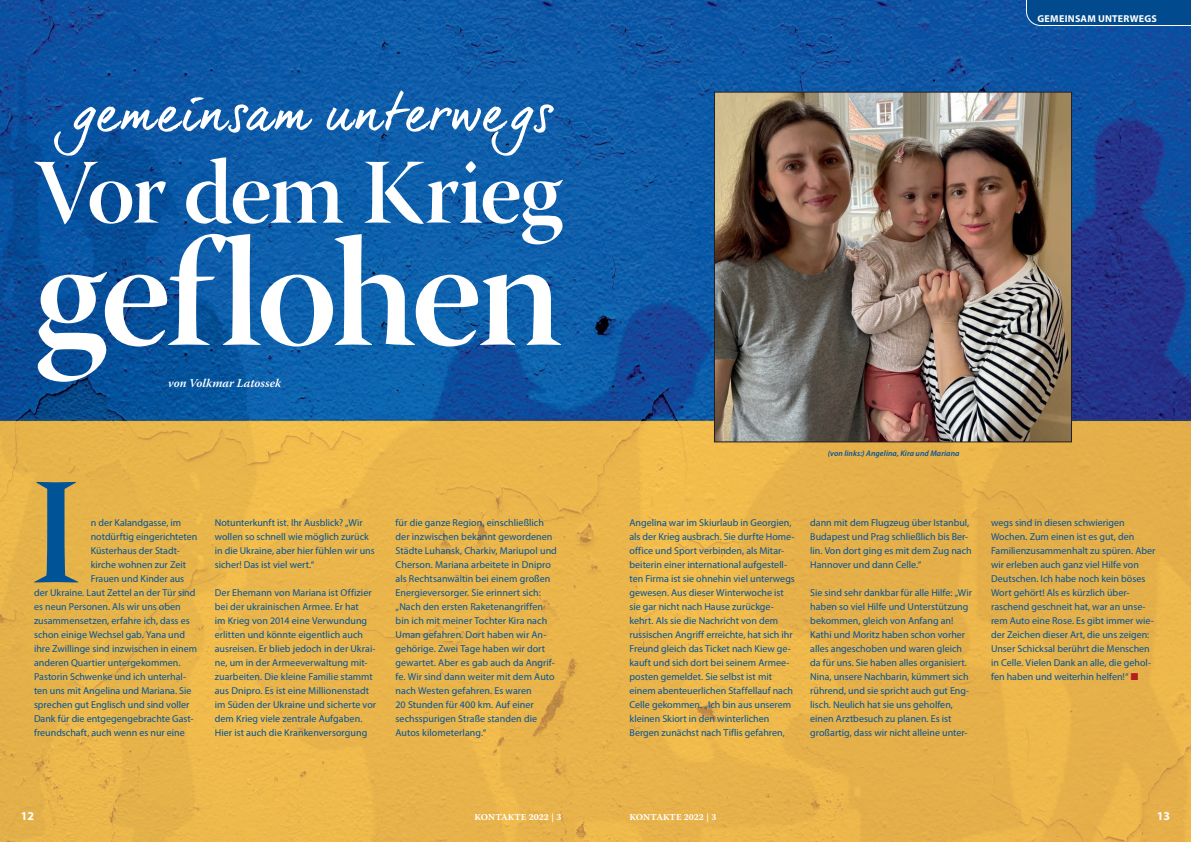
<style>
.page{position:relative;width:1191px;height:842px;background:#fff}
.page>*{position:absolute;margin:0;border:0;box-sizing:border-box;transform-origin:0 0}
.t1{font:156px "Warnock Pro Semibold Disp";letter-spacing:-.03em;color:#fff}
.t2{font:151.6px "Warnock Pro Semibold Disp";color:#015398}
.t3{font:92px "Warnock Pro Semibold Disp";letter-spacing:-.03em;color:#fff}
.t4{font:51px "dear Joe 6";letter-spacing:.025em;color:#fff}
.t5{font:italic 600 12px "Warnock Pro";color:#fff}
.t6{font:700 12px "Myriad Pro";color:#fff}
.t7{font:10px/14px "Myriad Pro";color:#015398}
.t8{font:700 10px "Myriad Pro";letter-spacing:.025em;color:#fff}
.t9{font:9px "Warnock Pro Bold Capt";color:#fff}
.t10{font:italic 600 8px "Myriad Pro";letter-spacing:.01em;color:#015398}
.s1{color:#b61c20}
</style>
<div class="page">
<svg style="left:0;top:0;width:1191px;height:421px;background:#0e54a2"></svg>
<div style="left:0;top:421px;width:1191px;height:421px;background:#e8b44a"></div>
<img style="left:716px;top:94px;width:353px;height:346px">
<div style="left:714px;top:92px;width:357px;height:350px;border:1px solid #231f20"></div>
<div style="left:1026px;top:0;width:165px;height:26px;background:#004a8d"></div>
<h3 class="t4" style="left:73px;top:82px;width:481px">gemeinsam unterwegs</h3>
<h3 class="t3" style="left:34px;top:137px;width:530px">Vor dem Krieg</h3>
<h1 class="t1" style="left:34px;top:199px;width:530px">geflohen</h1>
<p class="t5" style="left:168px;top:376px;width:114px">von Volkmar Latossek</p>
<h2 class="t2" style="left:30px;top:441px;width:53px">I</h2>
<p class="t7" style="left:91px;top:515px;width:92px">n der Kalandgasse, im</p>
<p class="t7" style="left:91px;top:529px;width:108px">notdürftig eingerichteten</p>
<p class="t7" style="left:91px;top:543px;width:91px">Küsterhaus der Stadt-</p>
<p class="t7" style="left:91px;top:557px;width:97px">kirche wohnen zur Zeit</p>
<p class="t7" style="left:91px;top:571px;width:95px">Frauen und Kinder aus</p>
<p class="t7" style="left:34px;top:585px;width:163px">der Ukraine. Laut Zettel an der Tür sind</p>
<p class="t7" style="left:34px;top:599px;width:148px">es neun Personen. Als wir uns oben</p>
<p class="t7" style="left:34px;top:613px;width:157px">zusammensetzen, erfahre ich, dass es</p>
<p class="t7" style="left:34px;top:627px;width:152px">schon einige Wechsel gab. Yana und</p>
<p class="t7" style="left:34px;top:641px;width:165px">ihre Zwillinge sind inzwischen in einem</p>
<p class="t7" style="left:34px;top:655px;width:148px">anderen Quartier untergekommen.</p>
<p class="t7" style="left:34px;top:669px;width:154px">Pastorin Schwenke und ich unterhal-</p>
<p class="t7" style="left:34px;top:683px;width:159px">ten uns mit Angelina und Mariana. Sie</p>
<p class="t7" style="left:34px;top:697px;width:157px">sprechen gut Englisch und sind voller</p>
<p class="t7" style="left:34px;top:711px;width:161px">Dank für die entgegengebrachte Gast-</p>
<p class="t7" style="left:34px;top:725px;width:152px">freundschaft, auch wenn es nur eine</p>
<p class="t7" style="left:215px;top:515px;width:161px">Notunterkunft ist. Ihr Ausblick? „Wir wollen so schnell wie möglich zurück in die Ukraine, aber hier fühlen wir uns sicher! Das ist viel wert.“</p>
<p class="t7" style="left:215px;top:585px;width:163px">Der Ehemann von Mariana ist Offizier bei der ukrainischen Armee. Er hat<br>im Krieg von 2014 eine Verwundung erlitten und könnte eigentlich auch ausreisen. Er blieb jedoch in der Ukrai&shy;ne, um in der Armeeverwaltung mit&shy;zuarbeiten. Die kleine Familie stammt aus Dnipro. Es ist eine Millionenstadt im Süden der Ukraine und sicherte vor dem Krieg viele zentrale Aufgaben.<br>Hier ist auch die Krankenversorgung</p>
<p class="t7" style="left:395px;top:515px;width:163px">für die ganze Region, einschließlich der inzwischen bekannt gewordenen Städte Luhansk, Charkiv, Mariupol und Cherson. Mariana arbeitete in Dnipro als Rechtsanwältin bei einem großen Energieversorger. Sie erinnert sich: „Nach den ersten Raketenangriffen bin ich mit meiner Tochter Kira nach Uman gefahren. Dort haben wir An&shy;gehörige. Zwei Tage haben wir dort gewartet. Aber es gab auch da Angrif&shy;fe. Wir sind dann weiter mit dem Auto nach Westen gefahren. Es waren<br>20 Stunden für 400 km. Auf einer sechsspurigen Straße standen die Autos kilometerlang.“</p>
<p class="t8" style="left:1037px;top:12px;width:121px">GEMEINSAM UNTERWEGS</p>
<p class="t10" style="left:828px;top:448px;width:133px">(von links:) Angelina, Kira und Mariana</p>
<p class="t7" style="left:629px;top:515px;width:167px">Angelina war im Skiurlaub in Georgien, als der Krieg ausbrach. Sie durfte Home&shy;office und Sport verbinden, als Mitar&shy;beiterin einer international aufgestell&shy;ten Firma ist sie ohnehin viel unterwegs gewesen. Aus dieser Winterwoche ist sie gar nicht nach Hause zurückge&shy;kehrt. Als sie die Nachricht von dem russischen Angriff erreichte, hat sich ihr Freund gleich das Ticket nach Kiew ge&shy;kauft und sich dort bei seinem Armee&shy;posten gemeldet. Sie selbst ist mit einem abenteuerlichen Staffellauf nach Celle gekommen. „Ich bin aus unserem kleinen Skiort in den winterlichen Bergen zunächst nach Tiflis gefahren,</p>
<p class="t7" style="left:810px;top:515px;width:163px">dann mit dem Flugzeug über Istanbul, Budapest und Prag schließlich bis Ber&shy;lin. Von dort ging es mit dem Zug nach Hannover und dann Celle.“</p>
<p class="t7" style="left:810px;top:585px;width:163px">Sie sind sehr dankbar für alle Hilfe: „Wir haben so viel Hilfe und Unterstützung bekommen, gleich von Anfang an!<br>Kathi und Moritz haben schon vorher alles angeschoben und waren gleich da für uns. Sie haben alles organisiert.<br>Nina, unsere Nachbarin, kümmert sich rührend, und sie spricht auch gut Eng&shy;lisch. Neulich hat sie uns geholfen, einen Arztbesuch zu planen. Es ist großartig, dass wir nicht alleine unter-</p>
<p class="t7" style="left:991px;top:515px;width:166px">wegs sind in diesen schwierigen Wochen. Zum einen ist es gut, den Familienzusammenhalt zu spüren. Aber wir erleben auch ganz viel Hilfe von Deutschen. Ich habe noch kein böses Wort gehört! Als es kürzlich über&shy;raschend geschneit hat, war an unse&shy;rem Auto eine Rose. Es gibt immer wie&shy;der Zeichen dieser Art, die uns zeigen:<br>Unser Schicksal berührt die Menschen in Celle. Vielen Dank an alle, die gehol&shy;fen haben und weiterhin helfen!“ <span class="s1">■</span></p>
<p class="t6" style="left:21px;top:808px;width:15px">12</p>
<p class="t9" style="left:474px;top:812px;width:89px">KONTAKTE 2022 | 3</p>
<p class="t9" style="left:629px;top:812px;width:89px">KONTAKTE 2022 | 3</p>
<p class="t6" style="left:1157px;top:808px;width:15px">13</p>
</div>
